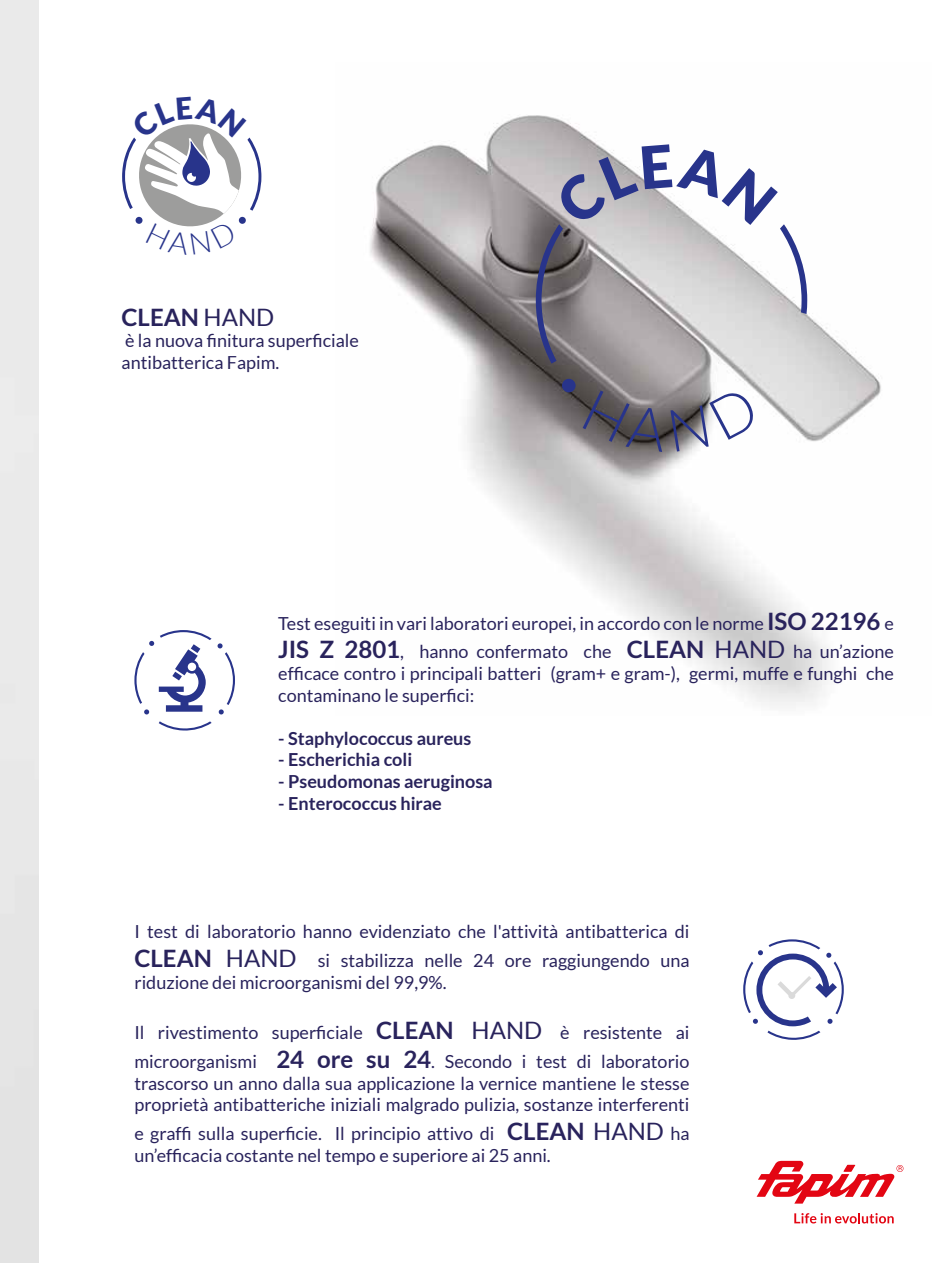
<style>
.page{position:relative;width:932px;height:1263px;background:#fff}
.page>*{position:absolute;margin:0;border:0;box-sizing:border-box;transform-origin:0 0}
.t1{font:700 24px "Lato";color:#29235c}
.t2{font:18px/21.6px "Lato";color:#29235c}
.t3{font:700 18px "Lato";color:#29235c}
.s1{font-weight:400}
.s2{font-weight:700;font-size:24px}
.s3{font-size:24px}
</style>
<div class="page">
<img style="left:370px;top:115px;width:511px;height:591px">
<svg style="left:582px;top:390px;width:80px;height:62px;background:#615e68"></svg>
<svg style="left:670px;top:393px;width:83px;height:58px"></svg>
<div style="left:562px;top:379px;width:13px;height:13px;background:#28348b;border-radius:50%"></div>
<svg style="left:535px;top:144px;width:272px;height:220px"></svg>
<svg style="left:794px;top:1213px;width:99px;height:10px"></svg>
<svg style="left:756px;top:1161px;width:147px;height:42px"></svg>
<svg style="left:159px;top:721px;width:52px;height:10px"></svg>
<svg style="left:217px;top:643px;width:18px;height:71px"></svg>
<svg style="left:134px;top:630px;width:77px;height:84px"></svg>
<svg style="left:743px;top:939px;width:100px;height:101px"></svg>
<svg style="left:122px;top:124px;width:139px;height:103px"></svg>
<h1 class="t1" style="left:121px;top:303px;width:154px">CLEAN <span class="s1">HAND</span></h1>
<p class="t2" style="left:121px;top:330px;width:239px">è la nuova finitura superficiale antibatterica Fapim.</p>
<p class="t2" style="left:278px;top:609px;width:617px;line-height:28.8px">Test eseguiti in vari laboratori europei, in accordo con le norme <span class="s2">ISO 22196</span> e<br><span class="s2">JIS Z 2801</span>, hanno confermato che <span class="s2">CLEAN</span> <span class="s3">HAND</span> ha un’azione</p>
<p class="t2" style="left:278px;top:663px;width:617px">efficace contro i principali batteri (gram+ e gram-), germi, muffe e funghi che contaminano le superfici:</p>
<p class="t3" style="left:278px;top:728px;width:195px">- Staphylococcus aureus</p>
<p class="t3" style="left:278px;top:750px;width:135px">- Escherichia coli</p>
<p class="t3" style="left:278px;top:771px;width:216px">- Pseudomonas aeruginosa</p>
<p class="t3" style="left:278px;top:793px;width:165px">- Enterococcus hirae</p>
<p class="t2" style="left:134px;top:917px;width:556px;line-height:28.8px">I test di laboratorio hanno evidenziato che l'attività antibatterica di<br><span class="s2">CLEAN</span> <span class="s3">HAND</span> si stabilizza nelle 24 ore raggiungendo una</p>
<p class="t2" style="left:134px;top:971px;width:313px">riduzione dei microorganismi del 99,9%.</p>
<p class="t2" style="left:134px;top:1018px;width:556px;line-height:28.8px">Il rivestimento superficiale <span class="s2">CLEAN</span> <span class="s3">HAND</span> è resistente ai microorganismi <span class="s2">24 ore su 24</span>. Secondo i test di laboratorio</p>
<p class="t2" style="left:134px;top:1072px;width:556px">trascorso un anno dalla sua applicazione la vernice mantiene le stesse proprietà antibatteriche iniziali malgrado pulizia, sostanze interferenti</p>
<p class="t2" style="left:134px;top:1122px;width:556px">e graffi sulla superficie. Il principio attivo di <span class="s2">CLEAN</span> <span class="s3">HAND</span> ha un’efficacia costante nel tempo e superiore ai 25 anni.</p>
</div>
